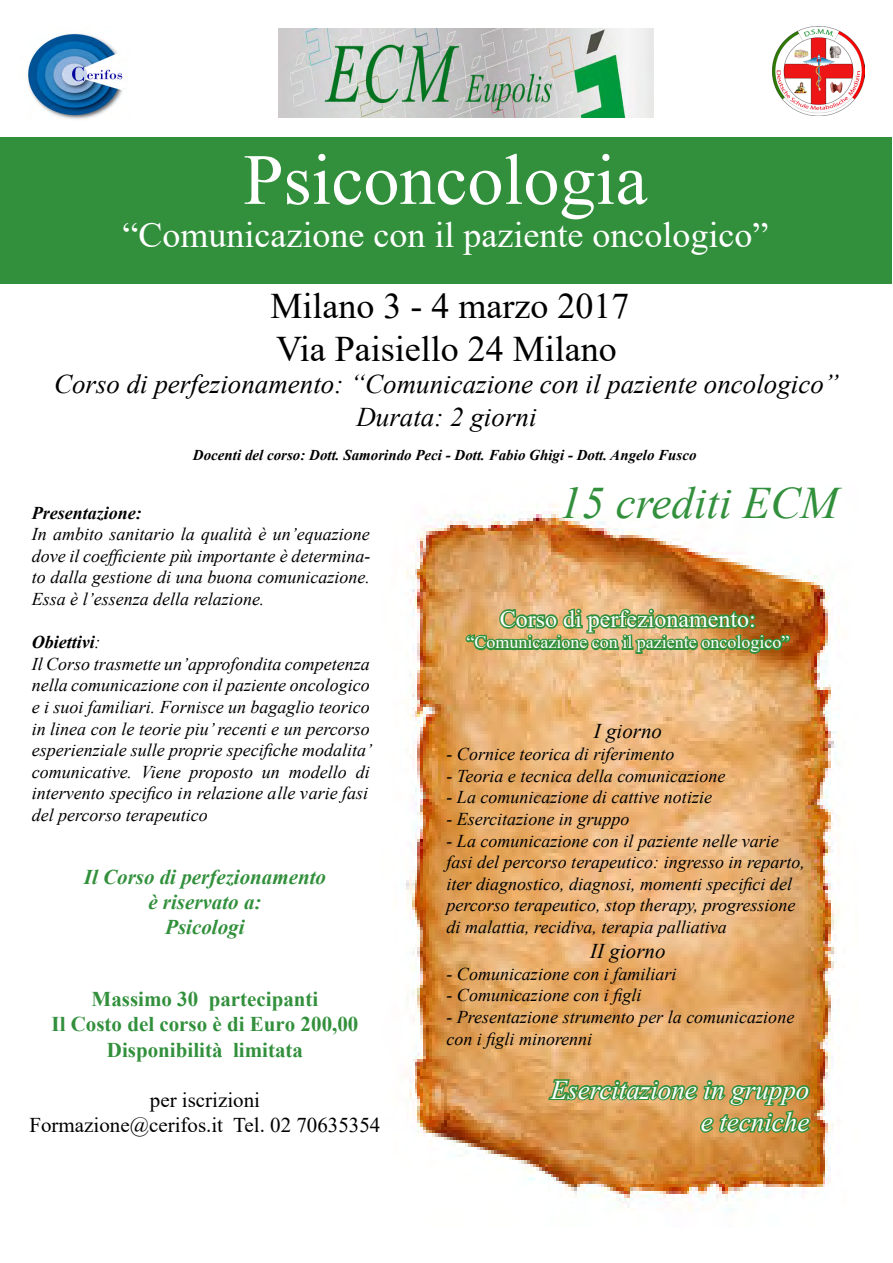
<style>
.page{position:relative;width:893px;height:1263px;background:#fff}
.page>*{position:absolute;margin:0;border:0;box-sizing:border-box;transform-origin:0 0}
.t1{font:72px "Times New Roman";color:#fff}
.t2{font:italic 45px "Times New Roman";color:#32903c}
.t3{font:36px "Times New Roman";color:#fff}
.t4{font:36px/43.2px "Times New Roman";color:#000}
.t5{font:italic 27px/32.4px "Times New Roman";color:#000;text-align:center}
.t6{font:italic 27px/32.4px "Times New Roman";color:#fff;text-align:right}
.t7{font:24px "Times New Roman";color:#fff}
.t8{font:700 21px/25.2px "Times New Roman";color:#32903c;text-align:center}
.t9{font:21px/25.2px "Times New Roman";color:#000;text-align:center}
.t10{font:italic 700 21px/25.2px "Times New Roman";color:#32903c;text-align:center}
.t11{font:italic 21px "Times New Roman";color:#000}
.t12{font:italic 18px/21.6px "Times New Roman";color:#000}
.t13{font:18px "Times New Roman";color:#fff}
.t14{font:italic 700 18px "Times New Roman";color:#000}
.t15{font:italic 700 15px "Times New Roman";color:#000}
.s1{font-weight:700}
</style>
<div class="page">
<img style="left:406px;top:504px;width:434px;height:707px">
<div style="left:0;top:137px;width:892px;height:147px;background:#32903c"></div>
<img style="left:27px;top:33px;width:96px;height:86px">
<img style="left:772px;top:27px;width:92px;height:88px">
<svg style="left:463px;top:599px;width:329px;height:64px;background:#a79b59"></svg>
<svg style="left:546px;top:1071px;width:267px;height:72px;background:#b49b52"></svg>
<img style="left:279px;top:29px;width:375px;height:88px">
<h1 class="t1" style="left:243px;top:129px;width:405px">Psiconcologia</h1>
<h3 class="t3" style="left:123px;top:210px;width:647px">“Comunicazione con il paziente oncologico”</h3>
<h3 class="t4" style="left:270px;top:283px;width:360px">Milano 3 - 4 marzo 2017<br>Via Paisiello 24 Milano</h3>
<h3 class="t5" style="left:54px;top:367px;width:786px">Corso di perfezionamento: “Comunicazione con il paziente oncologico”<br>Durata: 2 giorni</h3>
<p class="t15" style="left:193px;top:444px;width:505px">Docenti del corso: Dott. Samorindo Peci - Dott. Fabio Ghigi - Dott. Angelo Fusco</p>
<p class="t14" style="left:32px;top:500px;width:111px">Presentazione:</p>
<p class="t12" style="left:32px;top:523px;width:340px;text-align:justify">In ambito sanitario la qualità è un’equazione dove il coefficiente più importante è determina&shy;to dalla gestione di una buona comunicazione.<br>Essa è l’essenza della relazione.</p>
<p class="t12" style="left:32px;top:631px;width:342px"><span class="s1">Obiettivi</span>:<br>Il Corso trasmette un’approfondita competenza nella comunicazione con il paziente oncologico e i suoi familiari. Fornisce un bagaglio teorico in linea con le teorie piu’ recenti e un percorso esperienziale sulle proprie specifiche modalita’ comunicative. Viene proposto un modello di intervento specifico in relazione alle varie fasi del percorso terapeutico</p>
<p class="t10" style="left:84px;top:864px;width:244px">Il Corso di perfezionamento è riservato a:<br>Psicologi</p>
<p class="t8" style="left:52px;top:986px;width:308px">Massimo 30 partecipanti<br>Il Costo del corso è di Euro 200,00<br>Disponibilità limitata</p>
<p class="t9" style="left:29px;top:1087px;width:353px">per iscrizioni<br>Formazione@cerifos.it Tel. 02 70635354</p>
<h2 class="t2" style="left:559px;top:472px;width:280px">15 crediti ECM</h2>
<h3 class="t7" style="left:500px;top:602px;width:257px">Corso di perfezionamento:</h3>
<p class="t13" style="left:466px;top:630px;width:324px">“Comunicazione con il paziente oncologico”</p>
<p class="t11" style="left:594px;top:717px;width:70px">I giorno</p>
<p class="t12" style="left:446px;top:743px;width:229px">- Cornice teorica di riferimento</p>
<p class="t12" style="left:446px;top:764px;width:280px">- Teoria e tecnica della comunicazione</p>
<p class="t12" style="left:446px;top:786px;width:267px">- La comunicazione di cattive notizie</p>
<p class="t12" style="left:446px;top:808px;width:184px">- Esercitazione in gruppo</p>
<p class="t12" style="left:446px;top:829px;width:360px">- La comunicazione con il paziente nelle varie fasi del percorso terapeutico: ingresso in reparto, iter diagnostico, diagnosi, momenti specifici del percorso terapeutico, stop therapy, progressione di malattia, recidiva, terapia palliativa</p>
<p class="t11" style="left:590px;top:937px;width:77px">II giorno</p>
<p class="t12" style="left:446px;top:962px;width:232px">- Comunicazione con i familiari</p>
<p class="t12" style="left:446px;top:984px;width:196px">- Comunicazione con i figli</p>
<p class="t12" style="left:446px;top:1006px;width:349px">- Presentazione strumento per la comunicazione con i figli minorenni</p>
<h3 class="t6" style="left:551px;top:1073px;width:260px">Esercitazione in gruppo e tecniche</h3>
</div>
